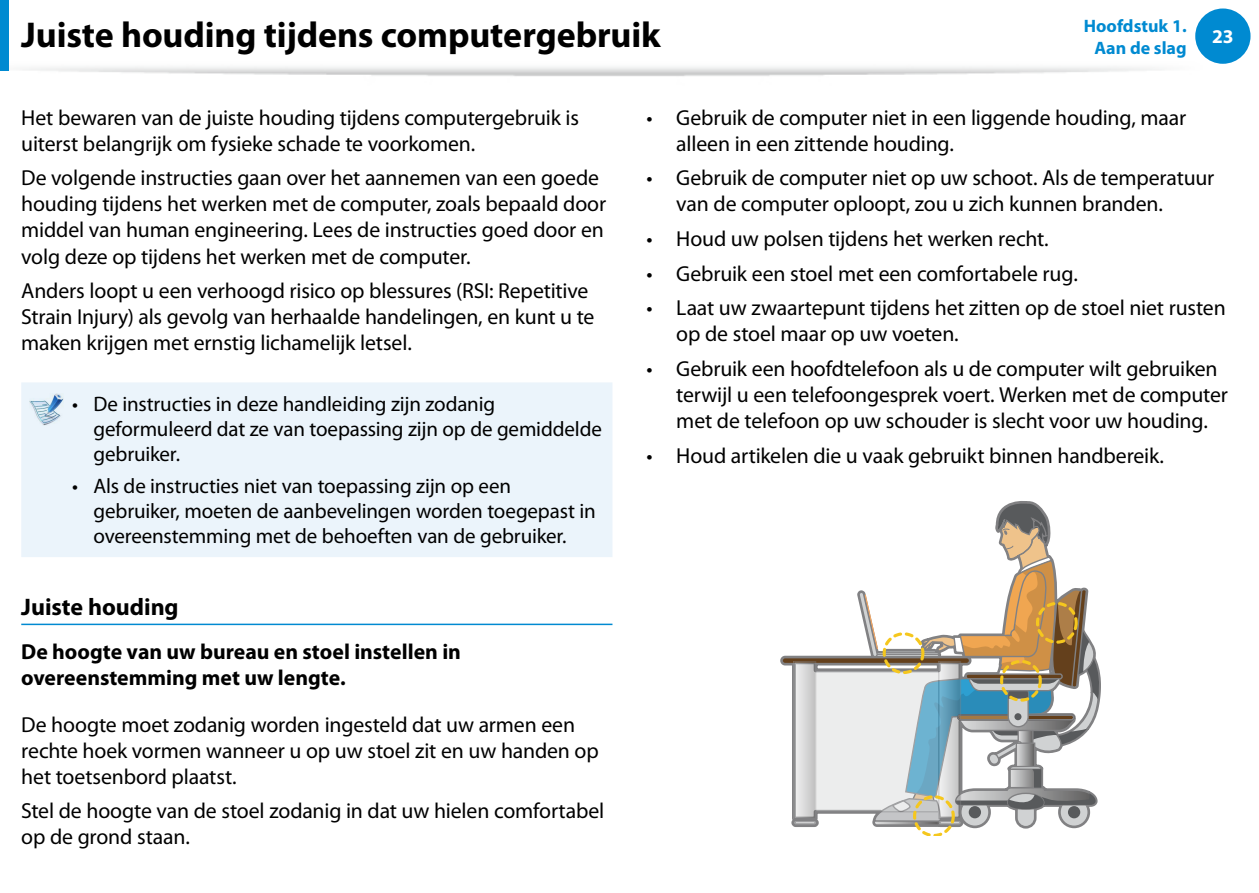
<style>
.page{position:relative;width:1259px;height:893px;background:#fff}
.page>*{position:absolute;margin:0;border:0;box-sizing:border-box;transform-origin:0 0}
.Heading_1{font:700 36px "Myriad Pro";letter-spacing:-.005em;color:#000}
.Heading_3{font:700 24px "Myriad Pro";letter-spacing:-.005em;color:#000}
.Body{font:21.75px/26.1px "Myriad Pro";letter-spacing:-.005em;color:#000}
.Body_bullet{font:21.75px/26.1px "Myriad Pro";letter-spacing:-.005em;color:#000}
.Body-2{font:700 21.75px/26.1px "Myriad Pro";letter-spacing:-.005em;color:#000}
.Note_Table_Body_bu{font:21px/25.2px "Myriad Pro";letter-spacing:-.005em;color:#000}
.t1{font:700 19.5px "Myriad Pro";color:#fff}
.t2{font:700 18px "Myriad Pro";color:#008ad1}
</style>
<div class="page">
<img style="left:0;top:22px;width:1214px;height:54px">
<div style="left:1195px;top:9px;width:55px;height:55px;background:#008ad1;border-radius:50%"></div>
<div style="left:0;top:0;width:9px;height:70px;background:#008ad1"></div>
<hr style="left:21px;top:624px;width:591px;height:1px;background:#008ad1">
<div style="left:21px;top:382px;width:591px;height:175px;background:#ebf4fb"></div>
<img style="left:30px;top:393px;width:34px;height:32px">
<svg style="left:780px;top:591px;width:79px;height:236px"></svg>
<div style="left:782px;top:658px;width:187px;height:5px;background:#64401c;border-radius:3px"></div>
<div style="left:781px;top:657px;width:189px;height:7px;border:1px solid #818183;border-radius:3px"></div>
<div style="left:809px;top:670px;width:140px;height:142px;background:#eceded"></div>
<svg style="left:795px;top:663px;width:19px;height:154px;background:#d5d5d6"></svg>
<div style="left:793px;top:661px;width:23px;height:158px;border:1px solid #818183"></div>
<svg style="left:793px;top:820px;width:24px;height:5px"></svg>
<div style="left:792px;top:820px;width:25px;height:6px;border:1px solid #818183;border-radius:2px"></div>
<svg style="left:859px;top:501px;width:242px;height:335px"></svg>
<p class="Heading_1" style="left:21px;top:12px;width:641px">Juiste houding tijdens computergebruik</p>
<p class="t2" style="left:1083px;top:14px;width:104px">Hoofdstuk 1.</p>
<p class="t2" style="left:1094px;top:36px;width:94px">Aan de slag</p>
<p class="t1" style="left:1212px;top:23px;width:23px">23</p>
<p class="Body" style="left:21px;top:104px;width:559px">Het bewaren van de juiste houding tijdens computergebruik is uiterst belangrijk om fysieke schade te voorkomen.</p>
<p class="Body" style="left:21px;top:165px;width:586px">De volgende instructies gaan over het aannemen van een goede houding tijdens het werken met de computer, zoals bepaald door middel van human engineering. Lees de instructies goed door en volg deze op tijdens het werken met de computer.</p>
<p class="Body" style="left:21px;top:277px;width:575px">Anders loopt u een verhoogd risico op blessures (RSI: Repetitive<br>Strain Injury) als gevolg van herhaalde handelingen, en kunt u te maken krijgen met ernstig lichamelijk letsel.</p>
<p class="Note_Table_Body_bu" style="left:94px;top:391px;width:510px;text-indent:-21px">• De instructies in deze handleiding zijn zodanig geformuleerd dat ze van toepassing zijn op de gemiddelde gebruiker.</p>
<p class="Note_Table_Body_bu" style="left:94px;top:473px;width:504px;text-indent:-21px">• Als de instructies niet van toepassing zijn op een gebruiker, moeten de aanbevelingen worden toegepast in overeenstemming met de behoeften van de gebruiker.</p>
<p class="Heading_3" style="left:21px;top:592px;width:159px">Juiste houding</p>
<p class="Body-2" style="left:21px;top:638px;width:441px">De hoogte van uw bureau en stoel instellen in overeenstemming met uw lengte.</p>
<p class="Body" style="left:21px;top:711px;width:579px">De hoogte moet zodanig worden ingesteld dat uw armen een rechte hoek vormen wanneer u op uw stoel zit en uw handen op het toetsenbord plaatst.</p>
<p class="Body" style="left:21px;top:798px;width:584px">Stel de hoogte van de stoel zodanig in dat uw hielen comfortabel op de grond staan.</p>
<p class="Body_bullet" style="left:676px;top:104px;width:511px;text-indent:-30px">• Gebruik de computer niet in een liggende houding, maar alleen in een zittende houding.</p>
<p class="Body_bullet" style="left:676px;top:165px;width:539px;text-indent:-30px">• Gebruik de computer niet op uw schoot. Als de temperatuur van de computer oploopt, zou u zich kunnen branden.</p>
<p class="Body_bullet" style="left:646px;top:225px;width:404px">• Houd uw polsen tijdens het werken recht.</p>
<p class="Body_bullet" style="left:646px;top:260px;width:433px">• Gebruik een stoel met een comfortabele rug.</p>
<p class="Body_bullet" style="left:676px;top:294px;width:551px;text-indent:-30px">• Laat uw zwaartepunt tijdens het zitten op de stoel niet rusten op de stoel maar op uw voeten.</p>
<p class="Body_bullet" style="left:676px;top:355px;width:553px;text-indent:-30px">• Gebruik een hoofdtelefoon als u de computer wilt gebruiken terwijl u een telefoongesprek voert. Werken met de computer met de telefoon op uw schouder is slecht voor uw houding.</p>
<p class="Body_bullet" style="left:646px;top:442px;width:519px">• Houd artikelen die u vaak gebruikt binnen handbereik.</p>
</div>
